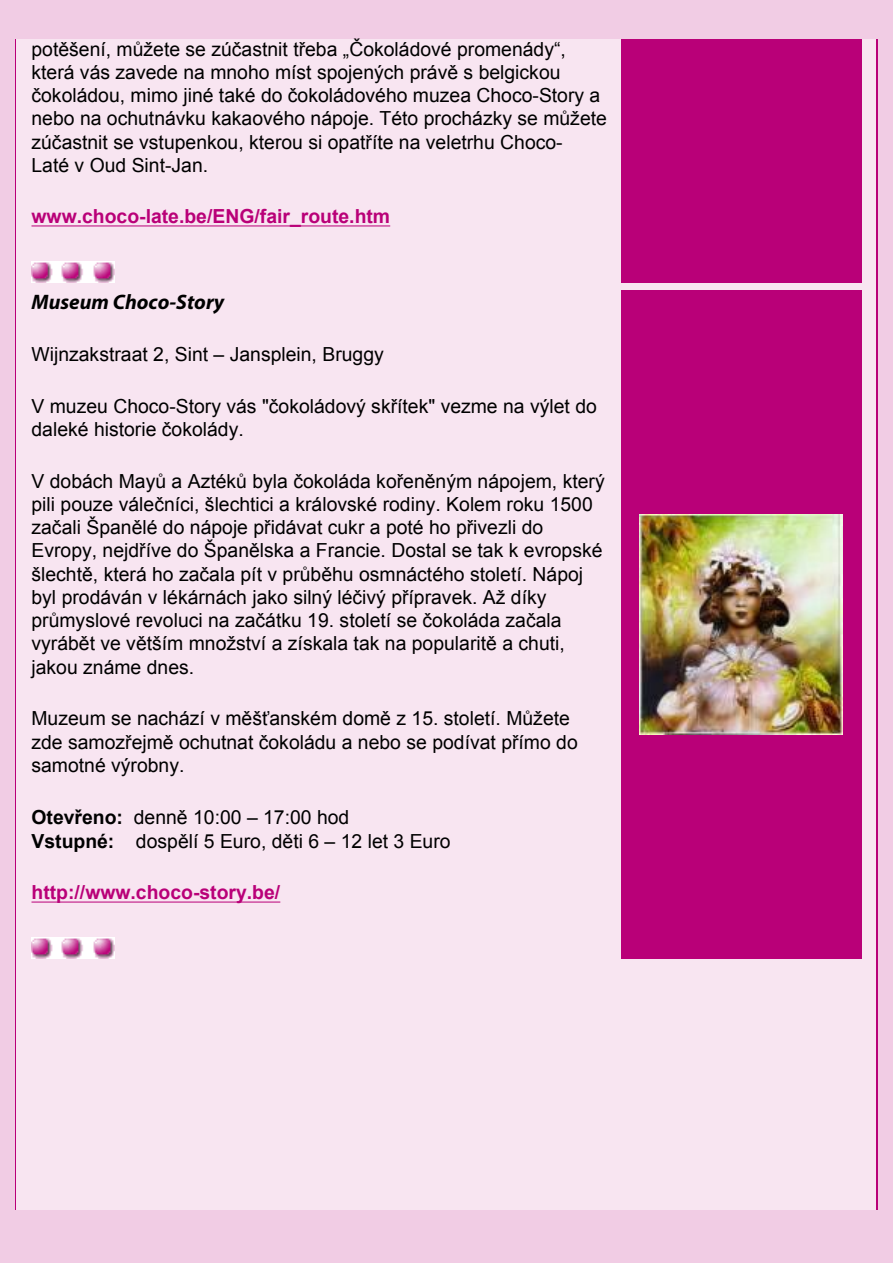
<style>
.page{position:relative;width:893px;height:1263px;background:#fff}
.page>*{position:absolute;margin:0;border:0;box-sizing:border-box;transform-origin:0 0}
.t1{font:italic 700 21px "Myriad Pro";color:#000}
.t2{font:19.35px/23.2px "Arial";color:#000}
.t3{font:700 19.35px "Arial";color:#b90078}
.s1{font-weight:700}
</style>
<div class="page">
<div style="left:0;top:0;width:892px;height:1263px;background:#f1cce4"></div>
<hr style="left:15px;top:39px;width:1px;height:1170px;background:#b90078">
<hr style="left:876px;top:39px;width:2px;height:1170px;background:#b90078">
<div style="left:16px;top:39px;width:860px;height:1170px;background:#f8e5f1"></div>
<div style="left:621px;top:39px;width:240px;height:244px;background:#b90078"></div>
<div style="left:621px;top:290px;width:240px;height:669px;background:#b90078"></div>
<hr style="left:32px;top:225px;width:358px;height:1px;background:#b90078">
<img style="left:32px;top:262px;width:82px;height:21px">
<hr style="left:32px;top:901px;width:248px;height:1px;background:#b90078">
<img style="left:32px;top:938px;width:82px;height:21px">
<img style="left:640px;top:514px;width:202px;height:221px">
<p class="t2" style="left:32px;top:37px;width:577px">potěšení, můžete se zúčastnit třeba „Čokoládové promenády“, která vás zavede na mnoho míst spojených právě s belgickou čokoládou, mimo jiné také do čokoládového muzea Choco-Story a nebo na ochutnávku kakaového nápoje. Této procházky se můžete zúčastnit se vstupenkou, kterou si opatříte na veletrhu Choco-<br>Laté v Oud Sint-Jan.</p>
<p class="t3" style="left:32px;top:204px;width:360px">www.choco-late.be/ENG/fair_route.htm</p>
<p class="t1" style="left:32px;top:290px;width:194px">Museum Choco-Story</p>
<p class="t2" style="left:32px;top:342px;width:354px">Wijnzakstraat 2, Sint – Jansplein, Bruggy</p>
<p class="t2" style="left:32px;top:394px;width:567px">V muzeu Choco-Story vás "čokoládový skřítek" vezme na výlet do daleké historie čokolády.</p>
<p class="t2" style="left:32px;top:469px;width:575px">V dobách Mayů a Aztéků byla čokoláda kořeněným nápojem, který pili pouze válečníci, šlechtici a královské rodiny. Kolem roku 1500 začali Španělé do nápoje přidávat cukr a poté ho přivezli do Evropy, nejdříve do Španělska a Francie. Dostal se tak k evropské šlechtě, která ho začala pít v průběhu osmnáctého století. Nápoj byl prodáván v lékárnách jako silný léčivý přípravek. Až díky průmyslové revoluci na začátku 19. století se čokoláda začala vyrábět ve větším množství a získala tak na popularitě a chuti, jakou známe dnes.</p>
<p class="t2" style="left:32px;top:707px;width:548px">Muzeum se nachází v měšťanském domě z 15. století. Můžete zde samozřejmě ochutnat čokoládu a nebo se podívat přímo do samotné výrobny.</p>
<p class="t2" style="left:32px;top:805px;width:421px;line-height:23.9px"><span class="s1">Otevřeno:</span> denně 10:00 – 17:00 hod<br><span class="s1">Vstupné:</span> dospělí 5 Euro, děti 6 – 12 let 3 Euro</p>
<p class="t3" style="left:32px;top:880px;width:250px">http://www.choco-story.be/</p>
</div>
